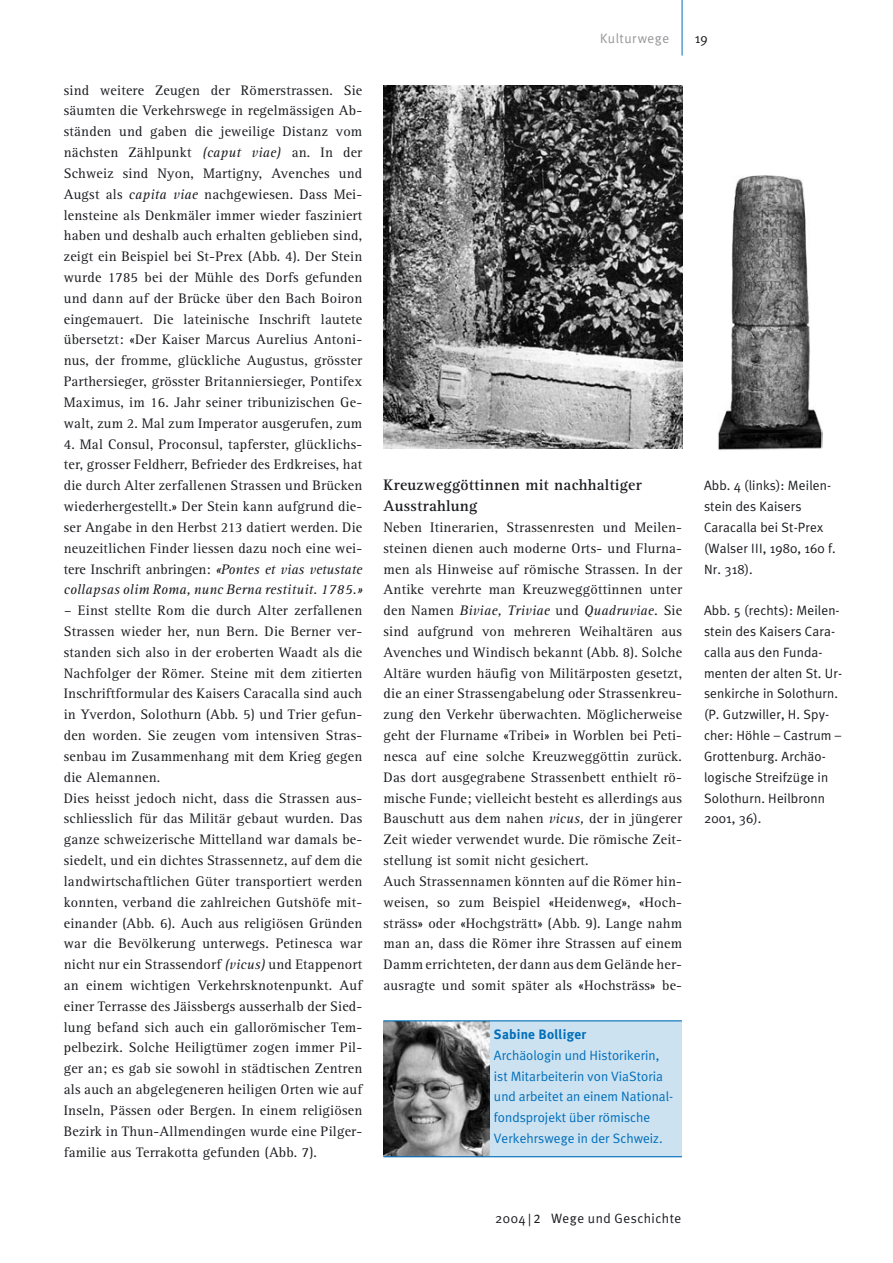
<style>
.page{position:relative;width:893px;height:1263px;background:#fff}
.page>*{position:absolute;margin:0;border:0;box-sizing:border-box;transform-origin:0 0}
.t1{font:700 15.75px/20.9px "Rotis Serif";letter-spacing:.015em;color:#1b1c20}
.t2{font:14.25px/20.9px "Rotis Serif";letter-spacing:.015em;color:#1b1c20;text-align:justify}
.t3{font:13.5px/20.9px "Meta Plus Normal";letter-spacing:.01em;color:#1b1c20}
.t4{font:13.5px/20.7px "Meta Plus Normal";color:#006eb9}
.t5{font:13.5px "Meta Plus Normal";letter-spacing:.035em;color:#1b1c20}
.t6{font:700 13.5px "Meta Plus";letter-spacing:.015em;color:#006eb9}
.t7{font:13.5px "Meta Plus Normal";letter-spacing:.035em;color:#97979b}
.s1{font-style:italic}
.s2{font-size:16.2px}
</style>
<div class="page">
<hr style="left:682px;top:0;width:1px;height:56px;background:#006eb9">
<img style="left:384px;top:85px;width:298px;height:364px">
<img style="left:718px;top:175px;width:105px;height:275px">
<div style="left:383px;top:1021px;width:299px;height:135px;background:#cce2f1"></div>
<img style="left:383px;top:1021px;width:107px;height:135px">
<hr style="left:383px;top:1156px;width:299px;height:1px;background:#006eb9">
<hr style="left:383px;top:1020px;width:299px;height:1px;background:#006eb9">
<p class="t2" style="left:64px;top:80px;width:300px">sind weitere Zeugen der Römerstrassen. Sie säumten die Verkehrswege in regelmässigen Ab&shy;ständen und gaben die jeweilige Distanz vom nächsten Zählpunkt <span class="s1">(caput viae)</span> an. In der Schweiz sind Nyon, Martigny, Avenches und Augst als <span class="s1">capita viae</span> nachgewiesen. Dass Mei&shy;lensteine als Denkmäler immer wieder fasziniert haben und deshalb auch erhalten geblieben sind, zeigt ein Beispiel bei St-Prex (Abb. 4). Der Stein wurde 1785 bei der Mühle des Dorfs gefunden und dann auf der Brücke über den Bach Boiron eingemauert. Die lateinische Inschrift lautete übersetzt: «Der Kaiser Marcus Aurelius Antoni&shy;nus, der fromme, glückliche Augustus, grösster Parthersieger, grösster Britanniersieger, Pontifex Maximus, im 16. Jahr seiner tribunizischen Ge&shy;walt, zum 2. Mal zum Imperator ausgerufen, zum</p>
<p class="t2" style="left:64px;top:434px;width:300px">4. Mal Consul, Proconsul, tapferster, glücklichs&shy;ter, grosser Feldherr, Befrieder des Erdkreises, hat die durch Alter zerfallenen Strassen und Brücken wiederhergestellt.» Der Stein kann aufgrund die&shy;ser Angabe in den Herbst 213 datiert werden. Die neuzeitlichen Finder liessen dazu noch eine wei&shy;tere Inschrift anbringen: <span class="s1">«Pontes et vias vetustate collapsas olim Roma, nunc Berna restituit. 1785.»</span></p>
<p class="t2" style="left:64px;top:600px;width:300px;text-align:left"><span class="s1">–</span> Einst stellte Rom die durch Alter zerfallenen Strassen wieder her, nun Bern. Die Berner ver&shy;standen sich also in der eroberten Waadt als die Nachfolger der Römer. Steine mit dem zitierten Inschriftformular des Kaisers Caracalla sind auch in Yverdon, Solothurn (Abb. 5) und Trier gefun&shy;den worden. Sie zeugen vom intensiven Stras&shy;senbau im Zusammenhang mit dem Krieg gegen die Alemannen.<br>Dies heisst jedoch nicht, dass die Strassen aus&shy;schliesslich für das Militär gebaut wurden. Das ganze schweizerische Mittelland war damals be&shy;siedelt, und ein dichtes Strassennetz, auf dem die landwirtschaftlichen Güter transportiert werden konnten, verband die zahlreichen Gutshöfe mit&shy;einander (Abb. 6). Auch aus religiösen Gründen war die Bevölkerung unterwegs. Petinesca war nicht nur ein Strassendorf <span class="s1">(vicus)</span> und Etappenort an einem wichtigen Verkehrsknotenpunkt. Auf einer Terrasse des Jäissbergs ausserhalb der Sied&shy;lung befand sich auch ein gallorömischer Tem&shy;pelbezirk. Solche Heiligtümer zogen immer Pil&shy;ger an; es gab sie sowohl in städtischen Zentren als auch an abgelegeneren heiligen Orten wie auf Inseln, Pässen oder Bergen. In einem religiösen Bezirk in Thun-Allmendingen wurde eine Pilger&shy;familie aus Terrakotta gefunden (Abb. 7).</p>
<p class="t7" style="left:600px;top:30px;width:71px">Kulturwege</p>
<p class="t3" style="left:695px;top:27px;width:15px">19</p>
<p class="t1" style="left:384px;top:475px;width:260px">Kreuzweggöttinnen mit nachhaltiger<br>Ausstrahlung</p>
<p class="t2" style="left:384px;top:517px;width:300px;text-align:left">Neben Itinerarien, Strassenresten und Meilen&shy;steinen dienen auch moderne Orts- und Flurna&shy;men als Hinweise auf römische Strassen. In der Antike verehrte man Kreuzweggöttinnen unter den Namen <span class="s1">Biviae, Triviae</span> und <span class="s1">Quadruviae.</span> Sie sind aufgrund von mehreren Weihaltären aus Avenches und Windisch bekannt (Abb. 8). Solche Altäre wurden häufig von Militärposten gesetzt, die an einer Strassengabelung oder Strassenkreu&shy;zung den Verkehr überwachten. Möglicherweise geht der Flurname «Tribei» in Worblen bei Peti&shy;nesca auf eine solche Kreuzweggöttin zurück.<br>Das dort ausgegrabene Strassenbett enthielt rö&shy;mische Funde; vielleicht besteht es allerdings aus Bauschutt aus dem nahen <span class="s1">vicus,</span> der in jüngerer Zeit wieder verwendet wurde. Die römische Zeit&shy;stellung ist somit nicht gesichert.<br>Auch Strassennamen könnten auf die Römer hin&shy;weisen, so zum Beispiel «Heidenweg», «Hoch&shy;sträss» oder «Hochgsträtt» (Abb. 9). Lange nahm man an, dass die Römer ihre Strassen auf einem Damm errichteten, der dann aus dem Gelände her&shy;ausragte und somit später als «Hochsträss» be-</p>
<p class="t6" style="left:494px;top:1027px;width:94px">Sabine Bolliger</p>
<p class="t4" style="left:494px;top:1045px;width:181px">Archäologin und Historikerin, ist Mitarbeiterin von ViaStoria und arbeitet an einem National&shy;fondsprojekt über römische<br>Verkehrswege in der Schweiz.</p>
<p class="t3" style="left:704px;top:475px;width:133px">Abb. 4 (links): Meilen&shy;stein des Kaisers<br>Caracalla bei St-Prex (Walser III, 1980, 160 f.<br>Nr. 318).</p>
<p class="t3" style="left:704px;top:600px;width:140px">Abb. 5 (rechts): Meilen&shy;stein des Kaisers Cara&shy;calla aus den Funda&shy;menten der alten St. Ur&shy;senkirche in Solothurn. (P. Gutzwiller, H. Spy&shy;cher: Höhle – Castrum –<br>Grottenburg. Archäo&shy;logische Streifzüge in<br>Solothurn. Heilbronn<br>2001, 36).</p>
<p class="t5" style="left:495px;top:1210px;width:188px">2004 <span class="s2">| 2</span> Wege und Geschichte</p>
</div>
